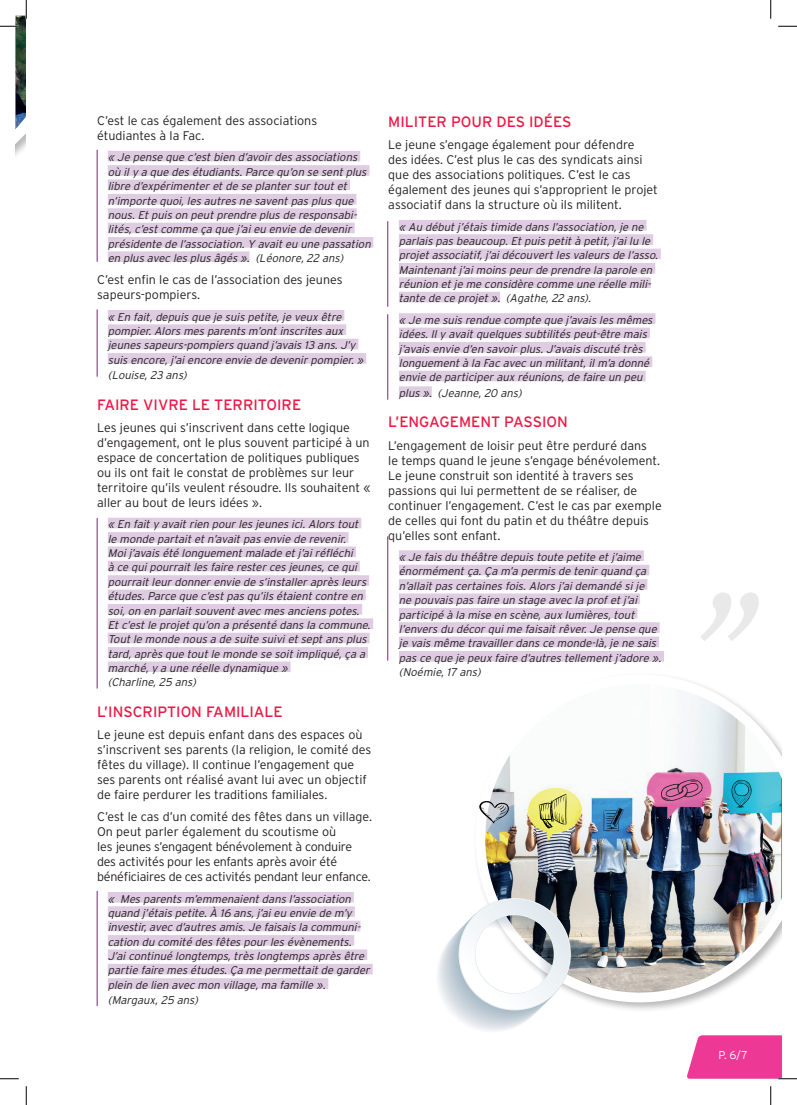
<style>
.page{position:relative;width:797px;height:1105px;background:#fff}
.page>*{position:absolute;margin:0;border:0;box-sizing:border-box;transform-origin:0 0}
.t1{font:italic 190.5px "Sina Nova";color:#231f20}
.t2{font:15px "Interstate";color:#ed1845}
.t3{font:300 12.5px/15px "Interstate";color:#231f20}
.t4{font:300 12.5px/15px "Interstate";letter-spacing:-.02em;color:#231f20}
.t5{font:italic 300 11.25px/14.4px "Interstate";color:#231f20}
.t6{font:300 11.25px "Interstate";color:#fff}
</style>
<div class="page">
<div style="left:108px;top:151px;width:252px;height:10px;background:#dfcce3"></div>
<div style="left:108px;top:165px;width:261px;height:11px;background:#dfcce3"></div>
<div style="left:108px;top:180px;width:242px;height:10px;background:#dfcce3"></div>
<div style="left:108px;top:194px;width:248px;height:11px;background:#dfcce3"></div>
<div style="left:108px;top:208px;width:248px;height:11px;background:#dfcce3"></div>
<div style="left:108px;top:223px;width:246px;height:10px;background:#dfcce3"></div>
<div style="left:108px;top:237px;width:265px;height:11px;background:#dfcce3"></div>
<div style="left:108px;top:251px;width:141px;height:11px;background:#dfcce3"></div>
<div style="left:108px;top:310px;width:236px;height:11px;background:#dfcce3"></div>
<div style="left:108px;top:324px;width:238px;height:11px;background:#dfcce3"></div>
<div style="left:108px;top:339px;width:250px;height:10px;background:#dfcce3"></div>
<div style="left:108px;top:353px;width:258px;height:11px;background:#dfcce3"></div>
<div style="left:108px;top:518px;width:253px;height:10px;background:#dfcce3"></div>
<div style="left:108px;top:532px;width:240px;height:11px;background:#dfcce3"></div>
<div style="left:108px;top:546px;width:248px;height:11px;background:#dfcce3"></div>
<div style="left:108px;top:561px;width:252px;height:10px;background:#dfcce3"></div>
<div style="left:108px;top:575px;width:261px;height:11px;background:#dfcce3"></div>
<div style="left:108px;top:590px;width:258px;height:10px;background:#dfcce3"></div>
<div style="left:108px;top:604px;width:254px;height:11px;background:#dfcce3"></div>
<div style="left:108px;top:618px;width:265px;height:11px;background:#dfcce3"></div>
<div style="left:108px;top:633px;width:261px;height:10px;background:#dfcce3"></div>
<div style="left:108px;top:647px;width:260px;height:11px;background:#dfcce3"></div>
<div style="left:108px;top:661px;width:182px;height:11px;background:#dfcce3"></div>
<div style="left:108px;top:892px;width:246px;height:10px;background:#dfcce3"></div>
<div style="left:108px;top:906px;width:247px;height:11px;background:#dfcce3"></div>
<div style="left:108px;top:921px;width:252px;height:10px;background:#dfcce3"></div>
<div style="left:108px;top:935px;width:246px;height:11px;background:#dfcce3"></div>
<div style="left:108px;top:949px;width:259px;height:11px;background:#dfcce3"></div>
<div style="left:108px;top:964px;width:265px;height:10px;background:#dfcce3"></div>
<div style="left:108px;top:978px;width:220px;height:11px;background:#dfcce3"></div>
<div style="left:399px;top:220px;width:247px;height:10px;background:#dfcce3"></div>
<div style="left:399px;top:234px;width:254px;height:11px;background:#dfcce3"></div>
<div style="left:399px;top:249px;width:261px;height:10px;background:#dfcce3"></div>
<div style="left:399px;top:263px;width:256px;height:11px;background:#dfcce3"></div>
<div style="left:399px;top:277px;width:252px;height:11px;background:#dfcce3"></div>
<div style="left:399px;top:292px;width:101px;height:10px;background:#dfcce3"></div>
<div style="left:399px;top:313px;width:256px;height:11px;background:#dfcce3"></div>
<div style="left:399px;top:328px;width:251px;height:10px;background:#dfcce3"></div>
<div style="left:399px;top:342px;width:246px;height:11px;background:#dfcce3"></div>
<div style="left:399px;top:356px;width:253px;height:11px;background:#dfcce3"></div>
<div style="left:399px;top:371px;width:246px;height:10px;background:#dfcce3"></div>
<div style="left:399px;top:386px;width:33px;height:11px;background:#dfcce3"></div>
<div style="left:399px;top:550px;width:245px;height:11px;background:#dfcce3"></div>
<div style="left:399px;top:565px;width:250px;height:10px;background:#dfcce3"></div>
<div style="left:399px;top:579px;width:248px;height:11px;background:#dfcce3"></div>
<div style="left:399px;top:593px;width:241px;height:11px;background:#dfcce3"></div>
<div style="left:399px;top:608px;width:238px;height:10px;background:#dfcce3"></div>
<div style="left:399px;top:622px;width:260px;height:11px;background:#dfcce3"></div>
<div style="left:399px;top:637px;width:260px;height:10px;background:#dfcce3"></div>
<div style="left:399px;top:651px;width:265px;height:11px;background:#dfcce3"></div>
<hr style="left:97px;top:891px;width:1px;height:115px;background:#90268f">
<hr style="left:97px;top:518px;width:1px;height:170px;background:#90268f">
<hr style="left:97px;top:150px;width:1px;height:112px;background:#90268f">
<hr style="left:387px;top:221px;width:1px;height:86px;background:#90268f">
<hr style="left:387px;top:314px;width:1px;height:86px;background:#90268f">
<hr style="left:387px;top:536px;width:1px;height:125px;background:#90268f">
<hr style="left:97px;top:309px;width:1px;height:68px;background:#90268f">
<div style="left:472px;top:671px;width:309px;height:342px;background:#231f20;opacity:.32"></div>
<img style="left:475px;top:674px;width:306px;height:328px">
<svg style="left:731px;top:779px;width:20px;height:29px"></svg>
<svg style="left:479px;top:801px;width:30px;height:22px"></svg>
<svg style="left:538px;top:794px;width:28px;height:35px"></svg>
<svg style="left:603px;top:807px;width:20px;height:24px"></svg>
<svg style="left:660px;top:779px;width:43px;height:22px"></svg>
<svg style="left:437px;top:898px;width:134px;height:133px"></svg>
<svg style="left:778px;top:25px;width:19px;height:2px"></svg>
<svg style="left:0;top:1078px;width:19px;height:1px"></svg>
<svg style="left:687px;top:1035px;width:110px;height:44px"></svg>
<svg style="left:0;top:0;width:27px;height:156px"></svg>
<svg style="left:25px;top:1086px;width:2px;height:19px"></svg>
<svg style="left:770px;top:0;width:1px;height:19px"></svg>
<svg style="left:770px;top:1086px;width:1px;height:19px"></svg>
<p class="t3" style="left:97px;top:113px;width:221px">C’est le cas également des associations étudiantes à la Fac.</p>
<p class="t5" style="left:108px;top:150px;width:267px">« Je pense que c’estbien d’avoirdes associations où ily a que des étudiants.Parce qu’on se sentplus libre d’expérimenteretde se plantersurtoutet n’importe quoi,les autres ne saventpas plus que nous.Etpuis on peutprendre plus de responsabi&shy;lités,c’estcomme ça que j ’aieu envie de devenir présidente de l’association.Y avaiteu une passation en plus avec les plus âgés ». (Léonore,22 ans)</p>
<p class="t3" style="left:97px;top:272px;width:247px">C’est enfin le cas de l’association des jeunes sapeurs-pompiers.</p>
<p class="t5" style="left:108px;top:309px;width:259px">« En fait,depuis que je suis petite,je veux être pompier.Alors mes parents m’ontinscrites aux jeunes sapeurs-pompiers quand j ’avais 13 ans.J’y suis encore,j ’aiencore envie de devenirpompier.»</p>
<p class="t5" style="left:108px;top:368px;width:83px">(Louise,23 ans)</p>
<h2 class="t2" style="left:97px;top:396px;width:205px">FAIRE VIVRE LE TERRITOIRE</h2>
<p class="t3" style="left:97px;top:420px;width:275px">Les jeunes qui s’inscrivent dans cette logique d’engagement, ont le plus souvent participé à un espace de concertation de politiques publiques ou ils ont fait le constat de problèmes sur leur territoire qu’ils veulent résoudre. I ls souhaitent « aller au bout de leurs idées ».</p>
<p class="t5" style="left:108px;top:517px;width:267px">« En faity avaitrien pourles jeunes ici.Alors tout le monde partaitetn’avaitpas envie de revenir.<br>Moij ’avais été longuementmalade etj ’airéfléchi<br>à ce quipourraitles faire resterces jeunes,ce qui pourraitleurdonnerenvie de s’installeraprès leurs études.Parce que c’estpas qu’ils étaientcontre en soi,on en parlaitsouventavec mes anciens potes.<br>Etc’estle projetqu’on a présenté dans la commune.<br>Toutle monde nous a de suite suivietseptans plus tard,après que toutle monde se soitimpliqué,ça a marché,y a une réelle dynamique »<br>(Charline,25 ans)</p>
<h2 class="t2" style="left:97px;top:703px;width:37px">L’I NSCR</h2>
<h2 class="t2" style="left:153px;top:703px;width:131px">IPTION FAMILIALE</h2>
<p class="t3" style="left:97px;top:727px;width:276px">Le jeune est depuis enfant dans des espaces où s’inscrivent ses parents (la religion, le comité des fêtes du village). I l continue l’engagement que ses parents ont réalisé avant lui avec un objectif de faire perdurer les traditions familiales.</p>
<p class="t4" style="left:97px;top:809px;width:276px">C’est le cas d’un comité des fêtes dans un village.<br>On peut parler également du scoutisme où<br>les jeunes s’engagent bénévolement à conduire des activités pour les enfants après avoir été bénéficiaires de ces activités pendant leur enfance.</p>
<p class="t5" style="left:108px;top:891px;width:266px">« Mes parents m’emmenaientdans l’association quand j ’étais petite.À 16 ans,j ’aieu envie de m’y investir,avec d’autres amis.Je faisais la communi&shy;cation du comité des fêtes pourles évènements.<br>J’aicontinué longtemps,très longtemps après être partie faire mes études.Ça me permettaitde garder plein de lien avec mon village,ma famille ».</p>
<p class="t5" style="left:108px;top:993px;width:94px">(Margaux,25 ans)</p>
<h2 class="t2" style="left:388px;top:113px;width:183px">M ILITER POUR DES IDÉES</h2>
<p class="t3" style="left:388px;top:137px;width:271px">Le jeune s’engage également pour défendre<br>des idées. C’est plus le cas des syndicats ainsi que des associations politiques. C’est le cas également des jeunes qui s’approprient le projet associatif dans la structure où ils militent.</p>
<p class="t5" style="left:399px;top:219px;width:263px">« Au débutj ’étais timide dans l’association,je ne parlais pas beaucoup.Etpuis petità petit,j ’ailu le projetassociatif,j ’aidécouvertles valeurs de l’asso.<br>Maintenantj ’aimoins peurde prendre la parole en réunion etje me considère comme une réelle mili&shy;tante de ce projet». (Agathe,22 ans).</p>
<p class="t5" style="left:399px;top:313px;width:258px">« Je me suis rendue compte que j ’avais les mêmes idées.I ly avaitquelques subtilités peut-être mais j ’avais envie d’en savoirplus.J’avais discuté très longuementà la Fac avec un militant,ilm’a donné envie de participeraux réunions,de faire un peu</p>
<p class="t5" style="left:399px;top:386px;width:127px">plus ». (Jeanne,20 ans)</p>
<h2 class="t2" style="left:388px;top:414px;width:126px">L’ENGAGEMENT PASS</h2>
<h2 class="t2" style="left:542px;top:414px;width:27px">ION</h2>
<p class="t3" style="left:388px;top:437px;width:275px">L’engagement de loisir peut être perduré dans<br>le temps quand le jeune s’engage bénévolement.<br>Le jeune construit son identité à travers ses passions qui lui permettent de se réaliser, de continuer l’engagement. C’est le cas par exemple de celles qui font du patin et du théâtre depuis qu’elles sont enfant.</p>
<p class="t5" style="left:399px;top:550px;width:266px">« Je fais du théâtre depuis toute petite etj ’aime énormémentça.Ça m’a permis de tenirquand ça n’allaitpas certaines fois.Alors j ’aidemandé sije ne pouvais pas faire un stage avec la profetj ’ai participé à la mise en scène,aux lumières,tout l’envers du décorquime faisaitrêver.Je pense que je vais même travaillerdans ce monde-là,je ne sais pas ce que je peux faire d’autres tellementj ’adore ». (Noémie,17 ans)</p>
<h1 class="t1" style="left:781px;top:699px;width:108px;rotate:-180deg">“</h1>
<p class="t6" style="left:718px;top:1048px;width:31px">P. 6/7</p>
</div>
